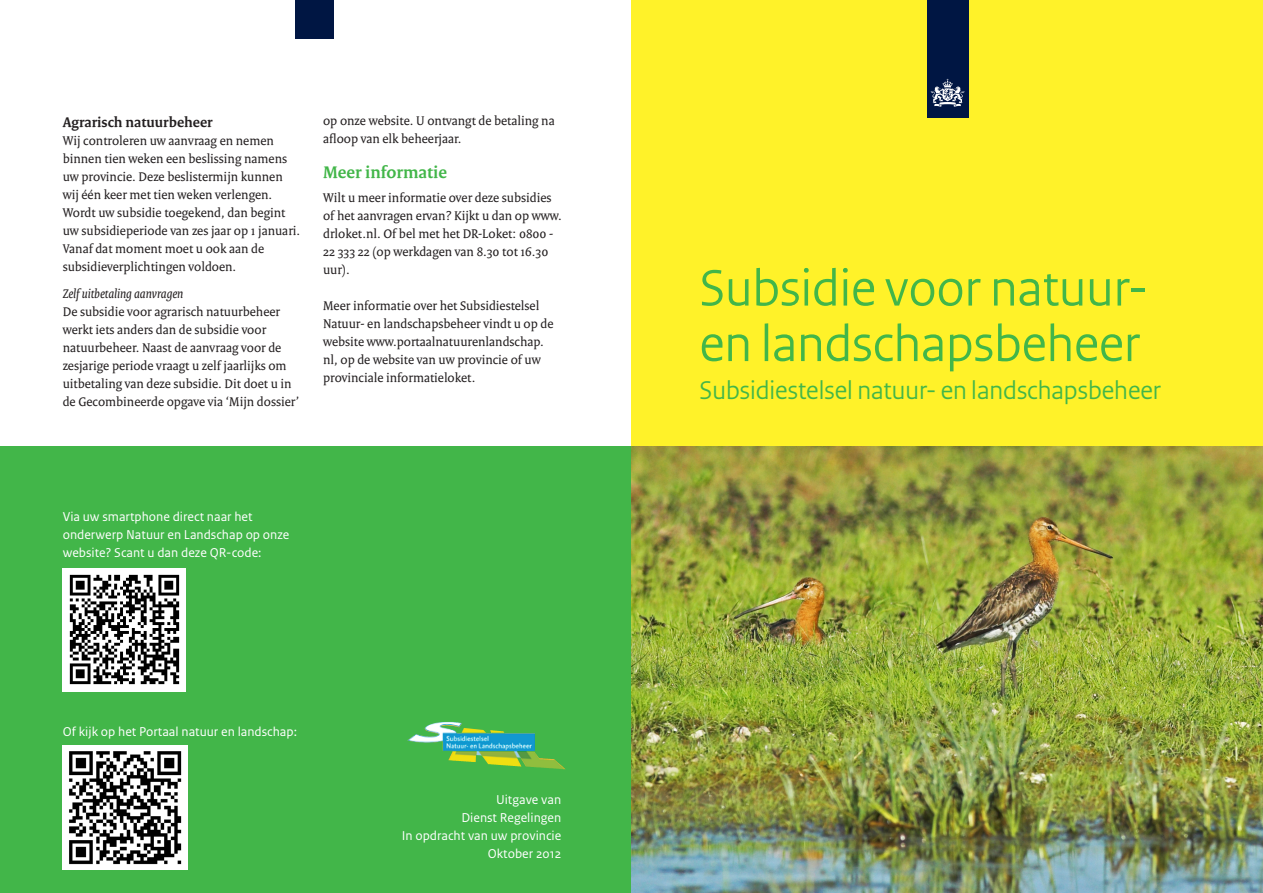
<style>
.page{position:relative;width:1263px;height:893px;background:#fff}
.page>*{position:absolute;margin:0;border:0;box-sizing:border-box;transform-origin:0 0}
.t1{font:54px "Rijksoverheid Sans Heading";color:#42b649}
.t2{font:27px "Rijksoverheid Sans Heading";color:#42b649}
.kop2{font:700 18px "Rijksoverheid Serif";color:#42b649}
.alinea_kop{font:700 15px "Rijksoverheid Serif";color:#231f20}
.standaard_alinea{font:13.5px/18px "Rijksoverheid Serif";color:#231f20}
.kader_broodtekst{font:13.5px/18px "Rijksoverheid Sans Text";color:#fff}
.alineakop2{font:italic 13.5px "Rijksoverheid Serif";color:#231f20}
</style>
<div class="page">
<div style="left:0;top:446px;width:632px;height:447px;background:#42b649"></div>
<div style="left:632px;top:0;width:631px;height:446px;background:#fff229"></div>
<div style="left:927px;top:0;width:41px;height:118px;background:#001643"></div>
<svg style="left:931px;top:79px;width:33px;height:28px"></svg>
<div style="left:295px;top:0;width:39px;height:39px;background:#001643"></div>
<img style="left:632px;top:446px;width:631px;height:447px">
<img style="left:63px;top:568px;width:123px;height:123px">
<img style="left:63px;top:745px;width:124px;height:125px">
<img style="left:407px;top:722px;width:114px;height:44px">
<p class="alinea_kop" style="left:63px;top:113px;width:151px">Agrarisch natuurbeheer</p>
<p class="standaard_alinea" style="left:63px;top:131px;width:239px">Wij controleren uw aanvraag en nemen binnen tien weken een beslissing namens uw provincie. Deze beslistermijn kunnen wij één keer met tien weken verlengen.<br>Wordt uw subsidie toegekend, dan begint uw subsidieperiode van zes jaar op 1 januari.<br>Vanaf dat moment moet u ook aan de subsidieverplichtingen voldoen.</p>
<p class="alineakop2" style="left:63px;top:285px;width:122px">Zelf uitbetaling aanvragen</p>
<p class="standaard_alinea" style="left:63px;top:302px;width:238px">De subsidie voor agrarisch natuurbeheer werkt iets anders dan de subsidie voor natuurbeheer. Naast de aanvraag voor de zesjarige periode vraagt u zelf jaarlijks om uitbetaling van deze subsidie. Dit doet u in de Gecombineerde opgave via ‘Mijn dossier’</p>
<p class="standaard_alinea" style="left:323px;top:112px;width:233px">op onze website. U ontvangt de betaling na afloop van elk beheerjaar.</p>
<p class="kop2" style="left:323px;top:162px;width:126px">Meer informatie</p>
<p class="standaard_alinea" style="left:323px;top:188px;width:240px">Wilt u meer informatie over deze subsidies of het aanvragen ervan? Kijkt u dan op www. drloket.nl. Of bel met het DR-Loket: 0800 - 22 333 22 (op werkdagen van 8.30 tot 16.30 uur).</p>
<p class="standaard_alinea" style="left:323px;top:296px;width:232px">Meer informatie over het Subsidiestelsel Natuur- en landschapsbeheer vindt u op de website www.portaalnatuurenlandschap. nl, op de website van uw provincie of uw provinciale informatieloket.</p>
<p class="kader_broodtekst" style="left:63px;top:508px;width:228px">Via uw smartphone direct naar het onderwerp Natuur en Landschap op onze website? Scant u dan deze QR-code:</p>
<p class="kader_broodtekst" style="left:63px;top:723px;width:236px">Of kijk op het Portaal natuur en landschap:</p>
<p class="kader_broodtekst" style="left:496px;top:791px;width:67px">Uitgave van</p>
<p class="kader_broodtekst" style="left:461px;top:809px;width:101px">Dienst Regelingen</p>
<p class="kader_broodtekst" style="left:402px;top:827px;width:161px">In opdracht van uw provincie</p>
<p class="kader_broodtekst" style="left:488px;top:845px;width:75px">Oktober 2012</p>
<p class="t1" style="left:699px;top:257px;width:450px">Subsidie voor natuur-</p>
<p class="t1" style="left:699px;top:312px;width:442px">en landschapsbeheer</p>
<p class="t2" style="left:699px;top:374px;width:463px">Subsidiestelsel natuur- en landschapsbeheer</p>
</div>
